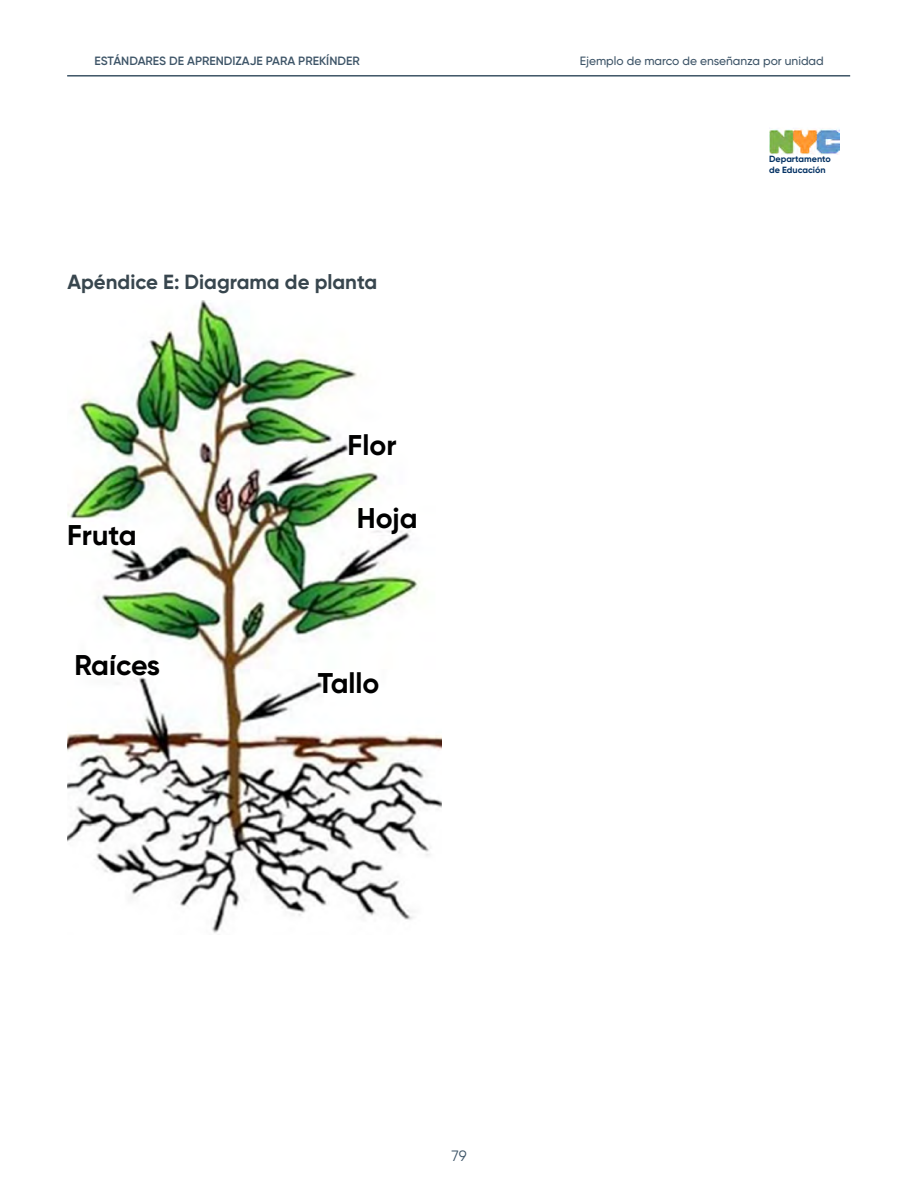
<style>
.page{position:relative;width:918px;height:1188px;background:#fff}
.page>*{position:absolute;margin:0;border:0;box-sizing:border-box;transform-origin:0 0}
._00{font:700 28.5px "Gilroy";color:#000}
.t1{font:700 20.4px "Gilroy";color:#38464e}
.t2{font:15px "Gilroy";color:#3d5467}
.t3{font:600 12px "Gilroy";color:#3d5467}
.t4{font:500 12px "Gilroy";color:#3d5467}
.t5{font:700 9px/10.5px "Gilroy";color:#033163}
</style>
<div class="page">
<hr style="left:67px;top:75px;width:783px;height:2px;background:#3d5466">
<img style="left:769px;top:128px;width:71px;height:27px">
<img style="left:68px;top:301px;width:374px;height:632px">
<p class="t3" style="left:95px;top:53px;width:267px">ESTÁNDARES DE APRENDIZAJE PARA PREKÍNDER</p>
<p class="t1" style="left:68px;top:269px;width:311px">Apéndice E: Diagrama de planta</p>
<p class="_00" style="left:67px;top:518px;width:71px">Fruta</p>
<p class="_00" style="left:74px;top:647px;width:87px">Raíces</p>
<p class="_00" style="left:348px;top:427px;width:50px">Flor</p>
<p class="_00" style="left:357px;top:500px;width:62px">Hoja</p>
<p class="_00" style="left:318px;top:666px;width:63px">Tallo</p>
<p class="t4" style="left:580px;top:53px;width:245px">Ejemplo de marco de enseñanza por unidad</p>
<p class="t5" style="left:769px;top:154px;width:63px">Departamento de Educación</p>
<p class="t2" style="left:452px;top:1147px;width:17px">79</p>
</div>
